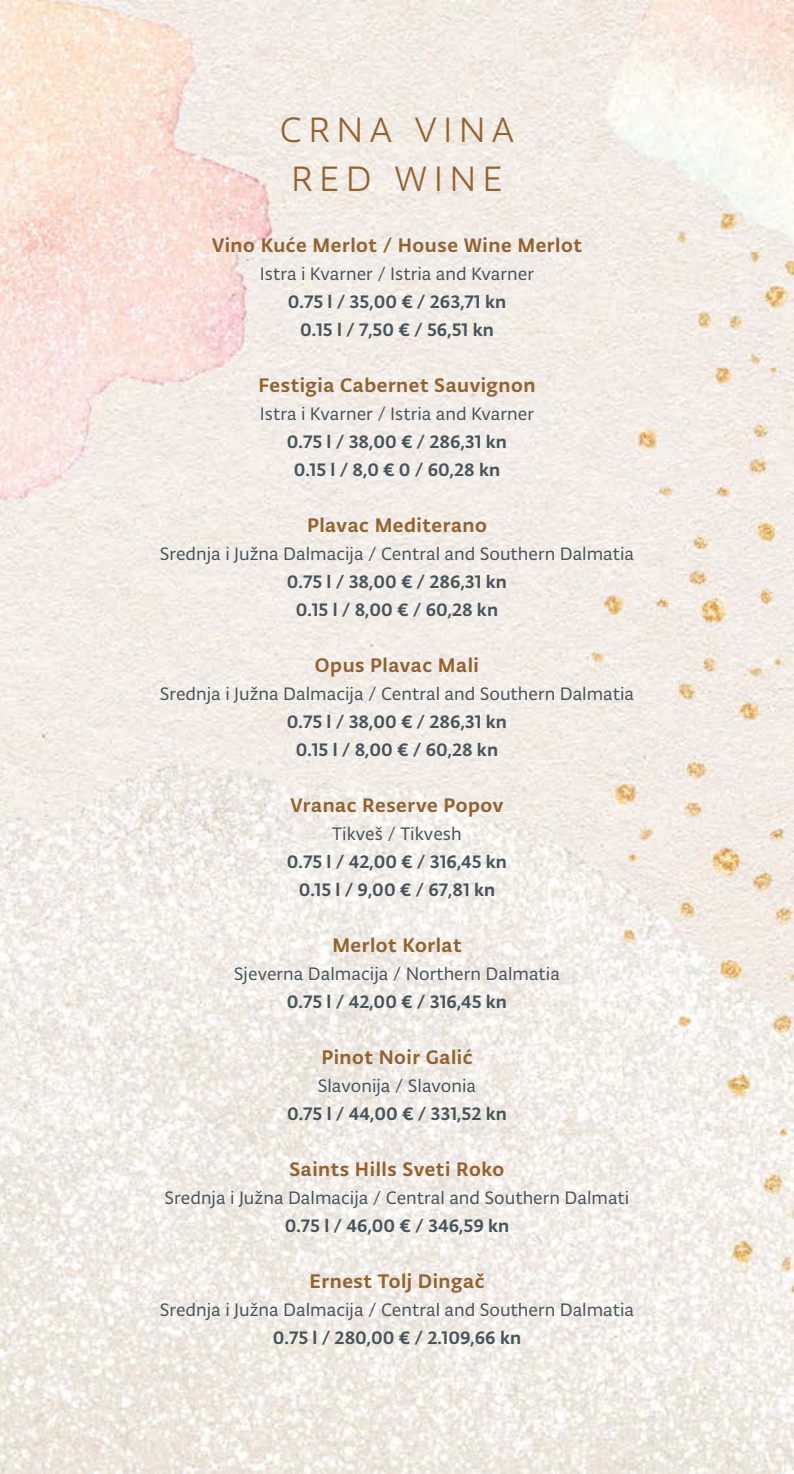
<style>
.page{position:relative;width:794px;height:1474px;background:#fff}
.page>*{position:absolute;margin:0;border:0;box-sizing:border-box;transform-origin:0 0}
.t1{font:300 49px/49px "Typonine Sans Pro";letter-spacing:.1em;color:#94632d}
.t2{font:500 21px "Typonine Sans Pro";letter-spacing:.025em;color:#94632d}
.t3{font:19.25px "Typonine Sans Pro Normal";color:#48535b}
.t4{font:500 19.25px/28px "Typonine Sans Pro";color:#48535b;text-align:center}
</style>
<div class="page">
<img style="left:0;top:0;width:794px;height:1473px">
<h1 class="t1" style="left:279px;top:102px;width:237px">crna vina red wine</h1>
<p class="t2" style="left:212px;top:232px;width:371px">Vino Kuće Merlot / House Wine Merlot</p>
<p class="t3" style="left:260px;top:262px;width:276px">Istra i Kvarner / Istria and Kvarner</p>
<p class="t4" style="left:288px;top:287px;width:220px">0.75 l / 35,00 € / 263,71 kn<br>0.15 l / 7,50 € / 56,51 kn</p>
<p class="t2" style="left:258px;top:372px;width:278px">Festigia Cabernet Sauvignon</p>
<p class="t3" style="left:260px;top:402px;width:276px">Istra i Kvarner / Istria and Kvarner</p>
<p class="t4" style="left:287px;top:427px;width:221px">0.75 l / 38,00 € / 286,31 kn<br>0.15 l / 8,0 € 0 / 60,28 kn</p>
<p class="t2" style="left:307px;top:512px;width:181px">Plavac Mediterano</p>
<p class="t3" style="left:160px;top:542px;width:476px">Srednja i Južna Dalmacija / Central and Southern Dalmatia</p>
<p class="t4" style="left:287px;top:567px;width:221px">0.75 l / 38,00 € / 286,31 kn<br>0.15 l / 8,00 € / 60,28 kn</p>
<p class="t2" style="left:315px;top:652px;width:165px">Opus Plavac Mali</p>
<p class="t3" style="left:160px;top:682px;width:476px">Srednja i Južna Dalmacija / Central and Southern Dalmatia</p>
<p class="t4" style="left:287px;top:707px;width:221px">0.75 l / 38,00 € / 286,31 kn<br>0.15 l / 8,00 € / 60,28 kn</p>
<p class="t2" style="left:290px;top:792px;width:214px">Vranac Reserve Popov</p>
<p class="t3" style="left:332px;top:822px;width:131px">Tikveš / Tikvesh</p>
<p class="t4" style="left:287px;top:847px;width:221px">0.75 l / 42,00 € / 316,45 kn<br>0.15 l / 9,00 € / 67,81 kn</p>
<p class="t2" style="left:332px;top:932px;width:131px">Merlot Korlat</p>
<p class="t3" style="left:234px;top:962px;width:327px">Sjeverna Dalmacija / Northern Dalmatia</p>
<p class="t4" style="left:287px;top:987px;width:221px">0.75 l / 42,00 € / 316,45 kn</p>
<p class="t2" style="left:321px;top:1044px;width:153px">Pinot Noir Galić</p>
<p class="t3" style="left:318px;top:1074px;width:160px">Slavonija / Slavonia</p>
<p class="t4" style="left:287px;top:1099px;width:221px">0.75 l / 44,00 € / 331,52 kn</p>
<p class="t2" style="left:289px;top:1156px;width:216px">Saints Hills Sveti Roko</p>
<p class="t3" style="left:165px;top:1186px;width:466px">Srednja i Južna Dalmacija / Central and Southern Dalmati</p>
<p class="t4" style="left:285px;top:1211px;width:226px">0.75 l / 46,00 € / 346,59 kn</p>
<p class="t2" style="left:309px;top:1268px;width:176px">Ernest Tolj Dingač</p>
<p class="t3" style="left:160px;top:1298px;width:476px">Srednja i Južna Dalmacija / Central and Southern Dalmatia</p>
<p class="t4" style="left:273px;top:1323px;width:250px">0.75 l / 280,00 € / 2.109,66 kn</p>
</div>
